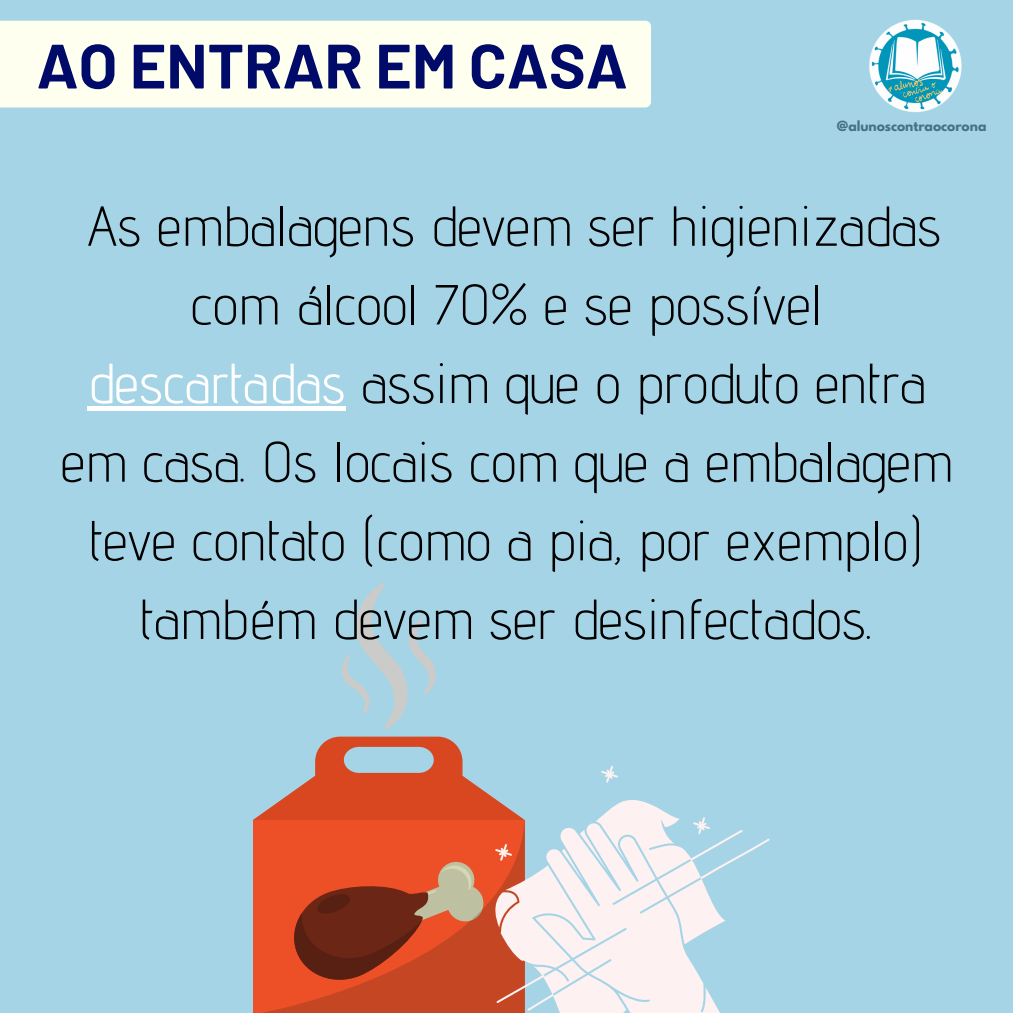
<style>
.page{position:relative;width:1013px;height:1013px;background:#fff}
.page>*{position:absolute;margin:0;border:0;box-sizing:border-box;transform-origin:0 0}
.t1{font:700 62.5px "Barlow";color:#000a69}
.t2{font:300 56.25px/78.6px "Advent Pro";color:#000;text-align:center}
.t3{font:700 12.38px "League Spartan";color:#467384}
.s1{font-weight:400;color:#fff}
</style>
<div class="page">
<div style="left:0;top:0;width:1012px;height:1012px;background:#a5d4e6"></div>
<div style="left:0;top:21px;width:651px;height:86px;background:#feffef"></div>
<svg style="left:342px;top:582px;width:94px;height:148px"></svg>
<svg style="left:253px;top:736px;width:516px;height:276px"></svg>
<svg style="left:498px;top:811px;width:266px;height:201px;fill:#fdf1f1"></svg>
<div style="left:87px;top:406px;width:258px;height:5px;background:#fff"></div>
<img style="left:869px;top:19px;width:93px;height:94px">
<p class="t1" style="left:37px;top:26px;width:592px">AO ENTRAR EM CASA</p>
<p class="t3" style="left:837px;top:120px;width:151px">@alunoscontraocorona</p>
<p class="t2" style="left:61px;top:186px;width:893px">As embalagens devem ser higienizadas com álcool 70% e se possível <span class="s1">descartadas</span> assim que o produto entra em casa. Os locais com que a embalagem teve contato (como a pia, por exemplo) também devem ser desinfectados.</p>
</div>
